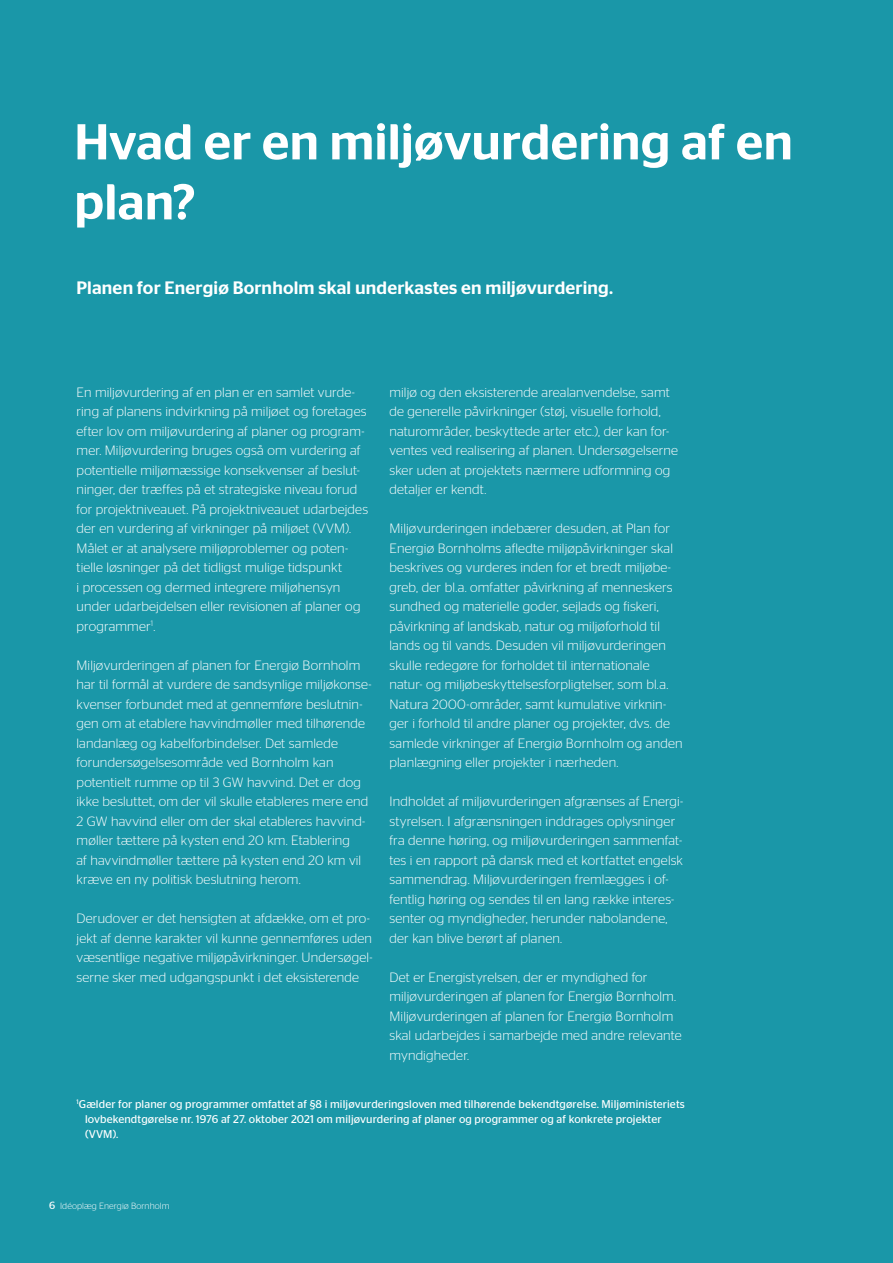
<style>
.page{position:relative;width:893px;height:1263px;background:#1a97a8}
.page>*{position:absolute;margin:0;border:0;box-sizing:border-box;transform-origin:0 0}
.Overskrift_Afsnit{font:500 50.25px/60px "Stag Sans";letter-spacing:.005em;color:#fff}
.Rubrik2{font:500 18px "Stag Sans";letter-spacing:.01em;color:#fff}
.Brød{font:300 13.5px/19.5px "Stag Sans";letter-spacing:.01em;color:#fff}
.Notetekst{font:11.25px/15px "Stag Sans";letter-spacing:.01em;color:#fff}
.t1{font:300 9px "Stag Sans";color:#fff}
.s1{font-weight:400;font-size:10.5px}
</style>
<div class="page">
<p class="Overskrift_Afsnit" style="left:74px;top:112px;width:720px">Hvad er en miljøvurdering af en plan?</p>
<p class="Rubrik2" style="left:77px;top:277px;width:538px">Planen for Energiø Bornholm skal underkastes en miljøvurdering.</p>
<p class="Brød" style="left:77px;top:382px;width:293px">En miljøvurdering af en plan er en samlet vurde&shy;ring af planens indvirkning på miljøet og foretages efter lov om miljøvurdering af planer og program&shy;mer. Miljøvurdering bruges også om vurdering af potentielle miljømæssige konsekvenser af beslut&shy;ninger, der træffes på et strategiske niveau forud for projektniveauet. På projektniveauet udarbejdes der en vurdering af virkninger på miljøet (VVM).<br>Målet er at analysere miljøproblemer og poten&shy;tielle løsninger på det tidligst mulige tidspunkt<br>i processen og dermed integrere miljøhensyn under udarbejdelsen eller revisionen af planer og programmer<sup>1</sup>.</p>
<p class="Brød" style="left:77px;top:655px;width:296px">Miljøvurderingen af planen for Energiø Bornholm har til formål at vurdere de sandsynlige miljøkonse&shy;kvenser forbundet med at gennemføre beslutnin&shy;gen om at etablere havvindmøller med tilhørende landanlæg og kabelforbindelser. Det samlede forundersøgelsesområde ved Bornholm kan potentielt rumme op til 3 GW havvind. Det er dog ikke besluttet, om der vil skulle etableres mere end 2 GW havvind eller om der skal etableres havvind&shy;møller tættere på kysten end 20 km. Etablering<br>af havvindmøller tættere på kysten end 20 km vil kræve en ny politisk beslutning herom.</p>
<p class="Brød" style="left:77px;top:909px;width:297px">Derudover er det hensigten at afdække, om et pro&shy;jekt af denne karakter vil kunne gennemføres uden væsentlige negative miljøpåvirkninger. Undersøgel&shy;serne sker med udgangspunkt i det eksisterende</p>
<p class="Brød" style="left:389px;top:382px;width:290px">miljø og den eksisterende arealanvendelse, samt de generelle påvirkninger (støj, visuelle forhold, naturområder, beskyttede arter etc.), der kan for&shy;ventes ved realisering af planen. Undersøgelserne sker uden at projektets nærmere udformning og detaljer er kendt.</p>
<p class="Brød" style="left:389px;top:519px;width:295px">Miljøvurderingen indebærer desuden, at Plan for Energiø Bornholms afledte miljøpåvirkninger skal beskrives og vurderes inden for et bredt miljøbe&shy;greb, der bl.a. omfatter påvirkning af menneskers sundhed og materielle goder, sejlads og fiskeri, påvirkning af landskab, natur og miljøforhold til lands og til vands. Desuden vil miljøvurderingen skulle redegøre for forholdet til internationale natur- og miljøbeskyttelsesforpligtelser, som bl.a.<br>Natura 2000-områder, samt kumulative virknin&shy;ger i forhold til andre planer og projekter, dvs. de samlede virkninger af Energiø Bornholm og anden planlægning eller projekter i nærheden.</p>
<p class="Brød" style="left:389px;top:792px;width:295px">Indholdet af miljøvurderingen afgrænses af Energi&shy;styrelsen. I afgrænsningen inddrages oplysninger fra denne høring, og miljøvurderingen sammenfat&shy;tes i en rapport på dansk med et kortfattet engelsk sammendrag. Miljøvurderingen fremlægges i of&shy;fentlig høring og sendes til en lang række interes&shy;senter og myndigheder, herunder nabolandene, der kan blive berørt af planen.</p>
<p class="Brød" style="left:389px;top:967px;width:294px">Det er Energistyrelsen, der er myndighed for miljøvurderingen af planen for Energiø Bornholm.<br>Miljøvurderingen af planen for Energiø Bornholm skal udarbejdes i samarbejde med andre relevante myndigheder.</p>
<p class="Notetekst" style="left:85px;top:1096px;width:601px;text-indent:-9px"><sup>1</sup>Gælder for planer og programmer omfattet af §8 i miljøvurderingsloven med tilhørende bekendtgørelse. Miljøministeriets lovbekendtgørelse nr. 1976 af 27. oktober 2021 om miljøvurdering af planer og programmer og af konkrete projekter (VVM).</p>
<p class="t1" style="left:49px;top:1201px;width:122px"><span class="s1">6</span> Idéoplæg Energiø Bornholm</p>
<p class="t1" style="left:62px;top:1201px;width:140px">Idéoplæ Hessel Havvindmøllepark</p>
</div>
